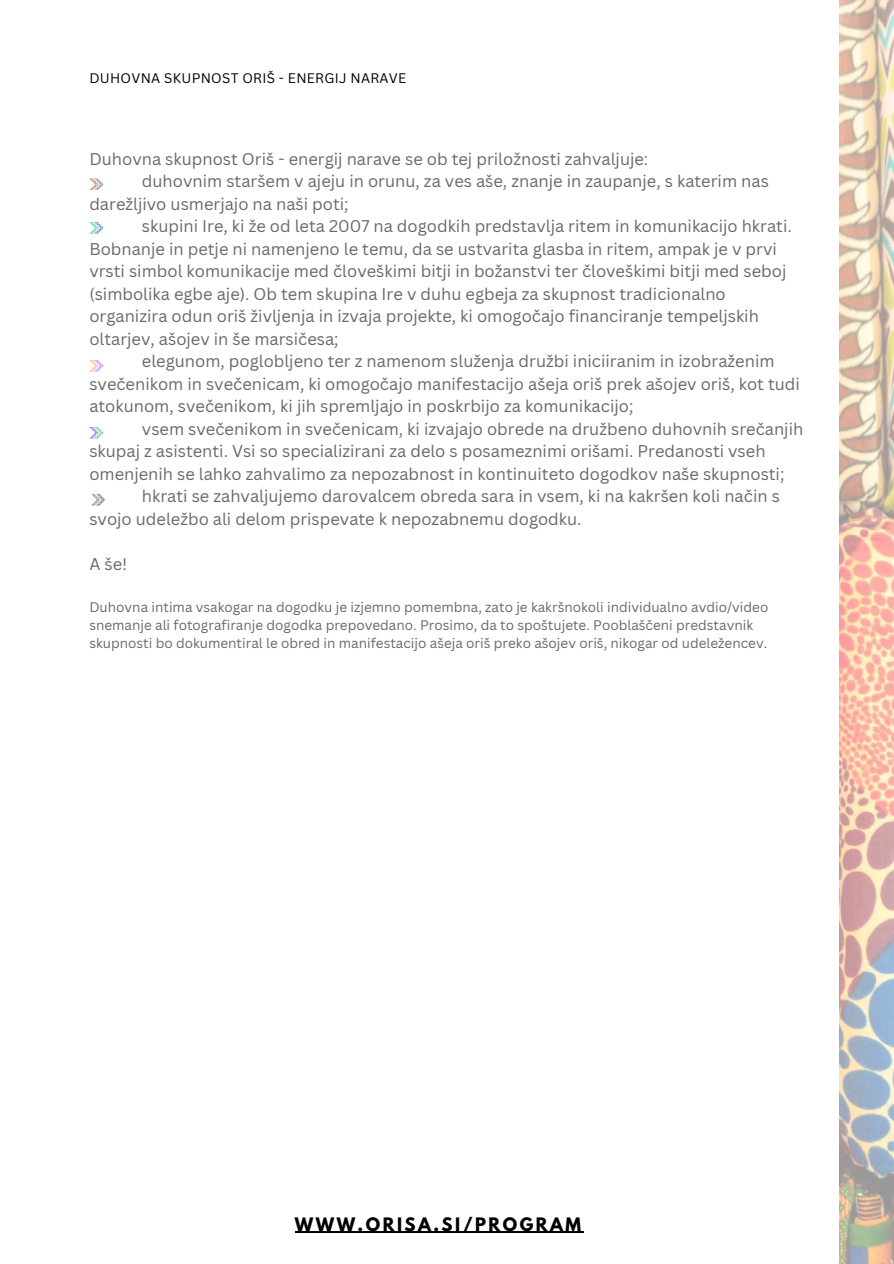
<style>
.page{position:relative;width:894px;height:1264px;background:#fff}
.page>*{position:absolute;margin:0;border:0;box-sizing:border-box;transform-origin:0 0}
.t1{font:16.5px "Canva Sans";color:#6b6767}
.t2{font:700 16.5px "League Spartan";letter-spacing:.15em;color:#000}
.t3{font:13.5px/18px "Canva Sans";color:#6b6767}
.t4{font:13.5px "Canva Sans";letter-spacing:.02em;color:#000}
</style>
<div class="page">
<hr style="left:295px;top:1231px;width:288px;height:1px;background:#000">
<img style="left:839px;top:0;width:54px;height:1263px">
<svg style="left:89px;top:178px;width:15px;height:12px"></svg>
<svg style="left:89px;top:222px;width:15px;height:11px"></svg>
<svg style="left:89px;top:360px;width:15px;height:11px"></svg>
<svg style="left:89px;top:427px;width:15px;height:11px"></svg>
<svg style="left:91px;top:494px;width:14px;height:11px"></svg>
<p class="t4" style="left:89px;top:68px;width:318px">DUHOVNA SKUPNOST ORIŠ - ENERGIJ NARAVE</p>
<p class="t1" style="left:89px;top:147px;width:560px">Duhovna skupnost Oriš - energij narave se ob tej priložnosti zahvaljuje:</p>
<p class="t1" style="left:142px;top:170px;width:628px">duhovnim staršem v ajeju in orunu, za ves aše, znanje in zaupanje, s katerim nas</p>
<p class="t1" style="left:89px;top:192px;width:260px">darežljivo usmerjajo na naši poti;</p>
<p class="t1" style="left:142px;top:215px;width:651px">skupini Ire, ki že od leta 2007 na dogodkih predstavlja ritem in komunikacijo hkrati.</p>
<p class="t1" style="left:89px;top:237px;width:688px">Bobnanje in petje ni namenjeno le temu, da se ustvarita glasba in ritem, ampak je v prvi</p>
<p class="t1" style="left:89px;top:260px;width:698px">vrsti simbol komunikacije med človeškimi bitji in božanstvi ter človeškimi bitji med seboj</p>
<p class="t1" style="left:89px;top:282px;width:637px">(simbolika egbe aje). Ob tem skupina Ire v duhu egbeja za skupnost tradicionalno</p>
<p class="t1" style="left:89px;top:305px;width:670px">organizira odun oriš življenja in izvaja projekte, ki omogočajo financiranje tempeljskih</p>
<p class="t1" style="left:89px;top:327px;width:251px">oltarjev, ašojev in še marsičesa;</p>
<p class="t1" style="left:142px;top:350px;width:634px">elegunom, poglobljeno ter z namenom služenja družbi iniciiranim in izobraženim</p>
<p class="t1" style="left:89px;top:372px;width:712px">svečenikom in svečenicam, ki omogočajo manifestacijo ašeja oriš prek ašojev oriš, kot tudi</p>
<p class="t1" style="left:89px;top:395px;width:545px">atokunom, svečenikom, ki jih spremljajo in poskrbijo za komunikacijo;</p>
<p class="t1" style="left:142px;top:417px;width:662px">vsem svečenikom in svečenicam, ki izvajajo obrede na družbeno duhovnih srečanjih</p>
<p class="t1" style="left:89px;top:440px;width:677px">skupaj z asistenti. Vsi so specializirani za delo s posameznimi orišami. Predanosti vseh</p>
<p class="t1" style="left:89px;top:462px;width:696px">omenjenih se lahko zahvalimo za nepozabnost in kontinuiteto dogodkov naše skupnosti;</p>
<p class="t1" style="left:142px;top:485px;width:639px">hkrati se zahvaljujemo darovalcem obreda sara in vsem, ki na kakršen koli način s</p>
<p class="t1" style="left:89px;top:507px;width:493px">svojo udeležbo ali delom prispevate k nepozabnemu dogodku.</p>
<p class="t1" style="left:89px;top:552px;width:39px">A še!</p>
<p class="t3" style="left:89px;top:597px;width:680px">Duhovna intima vsakogar na dogodku je izjemno pomembna, zato je kakršnokoli individualno avdio/video snemanje ali fotografiranje dogodka prepovedano. Prosimo, da to spoštujete. Pooblaščeni predstavnik skupnosti bo dokumentiral le obred in manifestacijo ašeja oriš preko ašojev oriš, nikogar od udeležencev.</p>
<p class="t2" style="left:295px;top:1215px;width:287px">WWW.ORISA.SI/PROGRAM</p>
</div>
